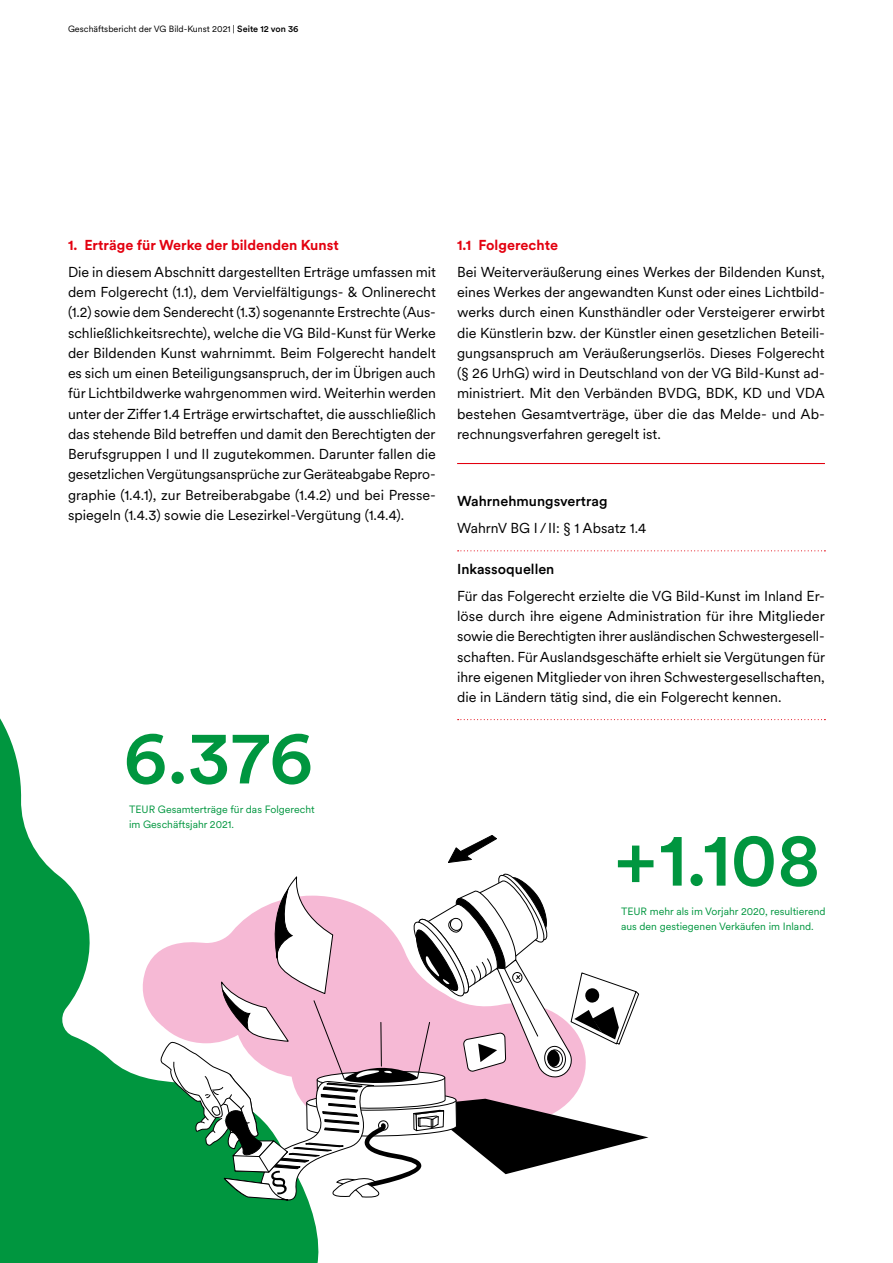
<style>
.page{position:relative;width:893px;height:1263px;background:#fff}
.page>*{position:absolute;margin:0;border:0;box-sizing:border-box;transform-origin:0 0}
.Text{font:500 75px "Circular XX";color:#00963f}
.Text-2{font:14.25px/20.2px "Circular XX";color:#000;text-align:justify}
.Kasten_text{font:14.25px/20.2px "Circular XX";color:#000;text-align:justify}
.t1{font:700 14.25px "Circular XX";color:#e3000f}
.Subline{font:500 14.25px "Circular XX";color:#000}
.Text-3{font:10.5px/15px "Circular XX";color:#00963f}
.t2{font:9px "Circular XX";color:#000}
.s1{font-weight:500}
</style>
<div class="page">
<svg style="left:0;top:718px;width:319px;height:545px"></svg>
<svg style="left:133px;top:896px;width:27px;height:237px"></svg>
<svg style="left:448px;top:835px;width:49px;height:28px"></svg>
<svg style="left:160px;top:870px;width:488px;height:344px"></svg>
<hr style="left:457px;top:463px;width:368px;height:1px;background:#e3000f">
<svg style="left:458px;top:550px;width:367px;height:1px"></svg>
<svg style="left:458px;top:719px;width:367px;height:1px"></svg>
<p class="t2" style="left:68px;top:23px;width:232px">Geschäftsbericht der VG Bild-Kunst 2021 | <span class="s1">Seite 12 von 36</span></p>
<p class="t1" style="left:68px;top:235px;width:272px">1. Erträge für Werke der bildenden Kunst</p>
<p class="Text-2" style="left:68px;top:261px;width:369px">Die in diesem Abschnitt dargestellten Erträge umfassen mit dem Folgerecht (1.1), dem Vervielfältigungs- &amp; Onlinerecht (1.2) sowie dem Senderecht (1.3) sogenannte Erstrechte (Aus&shy;schließlichkeitsrechte), welche die VG Bild-Kunst für Werke der Bildenden Kunst wahrnimmt. Beim Folgerecht handelt es sich um einen Beteiligungsanspruch, der im Übrigen auch für Lichtbildwerke wahrgenommen wird. Weiterhin werden unter der Ziffer 1.4 Erträge erwirtschaftet, die ausschließlich das stehende Bild betreffen und damit den Berechtigten der Berufsgruppen I und II zugutekommen. Darunter fallen die gesetzlichen Vergütungsansprüche zur Geräteabgabe Repro&shy;graphie (1.4.1), zur Betreiberabgabe (1.4.2) und bei Presse&shy;spiegeln (1.4.3) sowie die Lesezirkel-Vergütung (1.4.4).</p>
<p class="Text" style="left:123px;top:706px;width:191px">6.376</p>
<p class="Text-3" style="left:129px;top:801px;width:187px">TEUR Gesamterträge für das Folgerecht im Geschäftsjahr 2021.</p>
<p class="t1" style="left:457px;top:235px;width:102px">1.1 Folgerechte</p>
<p class="Text-2" style="left:457px;top:261px;width:369px">Bei Weiterveräußerung eines Werkes der Bildenden Kunst, eines Werkes der angewandten Kunst oder eines Lichtbild&shy;werks durch einen Kunsthändler oder Versteigerer erwirbt die Künstlerin bzw. der Künstler einen gesetzlichen Beteili&shy;gungsanspruch am Veräußerungserlös. Dieses Folgerecht (§ 26 UrhG) wird in Deutschland von der VG Bild-Kunst ad&shy;ministriert. Mit den Verbänden BVDG, BDK, KD und VDA bestehen Gesamtverträge, über die das Melde- und Ab&shy;rechnungsverfahren geregelt ist.</p>
<p class="Subline" style="left:457px;top:492px;width:152px">Wahrnehmungsvertrag</p>
<p class="Kasten_text" style="left:457px;top:518px;width:191px">WahrnV BG I / II: § 1 Absatz 1.4</p>
<p class="Subline" style="left:457px;top:559px;width:99px">Inkassoquellen</p>
<p class="Kasten_text" style="left:457px;top:585px;width:369px">Für das Folgerecht erzielte die VG Bild-Kunst im Inland Er&shy;löse durch ihre eigene Administration für ihre Mitglieder sowie die Berechtigten ihrer ausländischen Schwestergesell&shy;schaften. Für Auslandsgeschäfte erhielt sie Vergütungen für ihre eigenen Mitglieder von ihren Schwestergesellschaften, die in Ländern tätig sind, die ein Folgerecht kennen.</p>
<p class="Text" style="left:615px;top:808px;width:207px">+1.108</p>
<p class="Text-3" style="left:621px;top:903px;width:206px">TEUR mehr als im Vorjahr 2020, resultierend aus den gestiegenen Verkäufen im Inland.</p>
</div>
